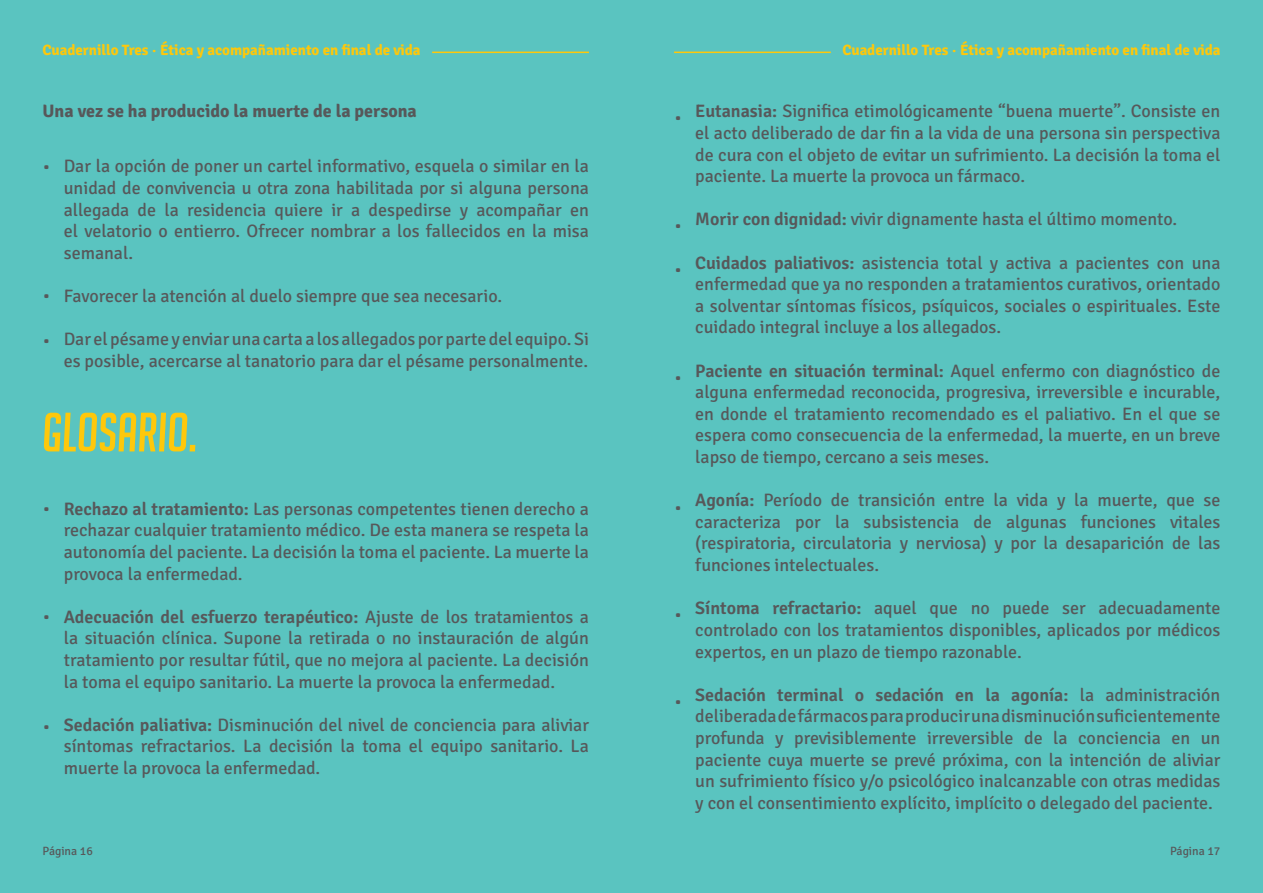
<style>
.page{position:relative;width:1263px;height:893px;background:#5ac4c0}
.page>*{position:absolute;margin:0;border:0;box-sizing:border-box;transform-origin:0 0}
.t1{font:italic 54px "Big Noodle Titling";color:#fec80b}
.t2{font:18px/21.6px "Signika";color:#57585a;text-align:justify}
.t3{font:700 18px "Signika";color:#57585a}
.t4{font:700 15px "Signika";color:#fec80b}
.t5{font:12px "Signika";color:#57585a}
.s1{font-weight:600}
</style>
<div class="page">
<hr style="left:674px;top:52px;width:157px;height:1px;background:#fec80b">
<hr style="left:432px;top:52px;width:157px;height:1px;background:#fec80b">
<p class="t4" style="left:43px;top:39px;width:380px">Cuadernillo Tres · Ética y acompañamiento en final de vida</p>
<p class="t4" style="left:842px;top:39px;width:380px">Cuadernillo Tres · Ética y acompañamiento en final de vida</p>
<p class="t3" style="left:43px;top:101px;width:376px">Una vez se ha producido la muerte de la persona</p>
<p class="t2" style="left:43px;top:156px;width:10px">•</p>
<p class="t2" style="left:43px;top:285px;width:10px">•</p>
<p class="t2" style="left:43px;top:330px;width:10px">•</p>
<p class="t2" style="left:64px;top:154px;width:527px">Dar la opción de poner un cartel informativo, esquela o similar en la unidad de convivencia u otra zona habilitada por si alguna persona allegada de la residencia quiere ir a despedirse y acompañar en el velatorio o entierro. Ofrecer nombrar a los fallecidos en la misa semanal.</p>
<p class="t2" style="left:64px;top:284px;width:440px">Favorecer la atención al duelo siempre que sea necesario.</p>
<p class="t2" style="left:64px;top:327px;width:527px">Dar el pésame y enviar una carta a los allegados por parte del equipo. Si es posible, acercarse al tanatorio para dar el pésame personalmente.</p>
<h1 class="t1" style="left:43px;top:401px;width:156px">GLOSARIO.</h1>
<p class="t2" style="left:43px;top:499px;width:10px">•</p>
<p class="t2" style="left:43px;top:607px;width:10px">•</p>
<p class="t2" style="left:43px;top:716px;width:10px">•</p>
<p class="t2" style="left:64px;top:497px;width:527px"><span class="s1">Rechazo al tratamiento:</span> Las personas competentes tienen derecho a rechazar cualquier tratamiento médico. De esta manera se respeta la autonomía del paciente. La decisión la toma el paciente. La muerte la provoca la enfermedad.</p>
<p class="t2" style="left:64px;top:605px;width:527px"><span class="s1">Adecuación del esfuerzo terapéutico:</span> Ajuste de los tratamientos a la situación clínica. Supone la retirada o no instauración de algún tratamiento por resultar fútil, que no mejora al paciente. La decisión la toma el equipo sanitario. La muerte la provoca la enfermedad.</p>
<p class="t2" style="left:64px;top:713px;width:527px"><span class="s1">Sedación paliativa:</span> Disminución del nivel de conciencia para aliviar síntomas refractarios. La decisión la toma el equipo sanitario. La muerte la provoca la enfermedad.</p>
<p class="t2" style="left:674px;top:108px;width:10px">•</p>
<p class="t2" style="left:674px;top:216px;width:10px">•</p>
<p class="t2" style="left:674px;top:259px;width:10px">•</p>
<p class="t2" style="left:674px;top:367px;width:10px">•</p>
<p class="t2" style="left:674px;top:498px;width:10px">•</p>
<p class="t2" style="left:674px;top:604px;width:10px">•</p>
<p class="t2" style="left:674px;top:691px;width:10px">•</p>
<p class="t2" style="left:695px;top:99px;width:527px"><span class="s1">Eutanasia:</span> Significa etimológicamente “buena muerte”. Consiste en el acto deliberado de dar fin a la vida de una persona sin perspectiva de cura con el objeto de evitar un sufrimiento. La decisión la toma el paciente. La muerte la provoca un fármaco.</p>
<p class="t2" style="left:695px;top:207px;width:483px"><span class="s1">Morir con dignidad:</span> vivir dignamente hasta el último momento.</p>
<p class="t2" style="left:695px;top:251px;width:527px"><span class="s1">Cuidados paliativos:</span> asistencia total y activa a pacientes con una enfermedad que ya no responden a tratamientos curativos, orientado a solventar síntomas físicos, psíquicos, sociales o espirituales. Este cuidado integral incluye a los allegados.</p>
<p class="t2" style="left:695px;top:359px;width:527px"><span class="s1">Paciente en situación terminal:</span> Aquel enfermo con diagnóstico de alguna enfermedad reconocida, progresiva, irreversible e incurable, en donde el tratamiento recomendado es el paliativo. En el que se espera como consecuencia de la enfermedad, la muerte, en un breve lapso de tiempo, cercano a seis meses.</p>
<p class="t2" style="left:695px;top:488px;width:527px"><span class="s1">Agonía:</span> Período de transición entre la vida y la muerte, que se caracteriza por la subsistencia de algunas funciones vitales (respiratoria, circulatoria y nerviosa) y por la desaparición de las funciones intelectuales.</p>
<p class="t2" style="left:695px;top:596px;width:527px"><span class="s1">Síntoma refractario:</span> aquel que no puede ser adecuadamente controlado con los tratamientos disponibles, aplicados por médicos expertos, en un plazo de tiempo razonable.</p>
<p class="t2" style="left:695px;top:683px;width:527px"><span class="s1">Sedación terminal o sedación en la agonía:</span> la administración deliberada de fármacos para producir una disminución suficientemente profunda y previsiblemente irreversible de la conciencia en un paciente cuya muerte se prevé próxima, con la intención de aliviar un sufrimiento físico y/o psicológico inalcanzable con otras medidas y con el consentimiento explícito, implícito o delegado del paciente.</p>
<p class="t5" style="left:43px;top:846px;width:52px">Página 16</p>
<p class="t5" style="left:1170px;top:846px;width:52px">Página 17</p>
</div>
